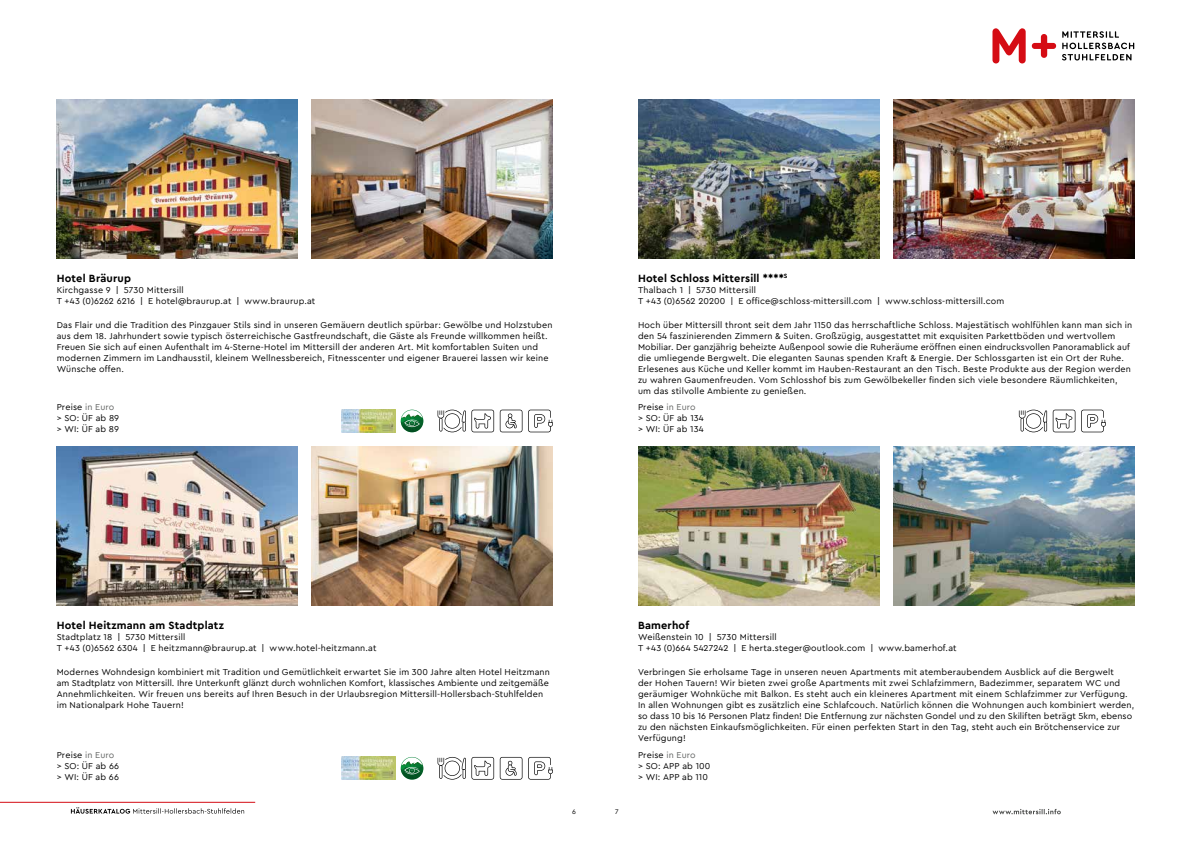
<style>
.page{position:relative;width:1191px;height:842px;background:#fff}
.page>*{position:absolute;margin:0;border:0;box-sizing:border-box;transform-origin:0 0}
.t1{font:700 11px "Cera Pro";letter-spacing:.015em;color:#000}
.t2{font:9px/11px "Cera Pro";letter-spacing:.015em;color:#000}
.t3{font:7px "Cera Pro";color:#000}
.s1{font-size:12.1px}
.s2{color:#626463}
</style>
<div class="page">
<hr style="left:0;top:802px;width:255px;height:1px;background:#d50c14">
<svg style="left:992px;top:809px;width:68px;height:5px"></svg>
<svg style="left:1062px;top:31px;width:72px;height:30px"></svg>
<svg style="left:992px;top:28px;width:64px;height:35px"></svg>
<svg style="left:71px;top:807px;width:173px;height:7px"></svg>
<svg style="left:401px;top:410px;width:23px;height:22px"></svg>
<img style="left:342px;top:410px;width:53px;height:22px">
<svg style="left:401px;top:757px;width:23px;height:23px"></svg>
<img style="left:342px;top:757px;width:53px;height:23px">
<svg style="left:1081px;top:410px;width:25px;height:22px"></svg>
<svg style="left:1019px;top:410px;width:56px;height:22px"></svg>
<svg style="left:528px;top:410px;width:25px;height:22px"></svg>
<svg style="left:500px;top:410px;width:22px;height:22px"></svg>
<svg style="left:437px;top:410px;width:57px;height:22px"></svg>
<svg style="left:528px;top:757px;width:25px;height:23px"></svg>
<svg style="left:500px;top:757px;width:22px;height:23px"></svg>
<svg style="left:437px;top:757px;width:57px;height:23px"></svg>
<img style="left:638px;top:99px;width:241px;height:160px">
<img style="left:57px;top:99px;width:241px;height:160px">
<img style="left:638px;top:446px;width:241px;height:160px">
<img style="left:57px;top:446px;width:241px;height:160px">
<img style="left:893px;top:99px;width:241px;height:160px">
<img style="left:312px;top:99px;width:241px;height:160px">
<img style="left:893px;top:446px;width:241px;height:160px">
<img style="left:312px;top:446px;width:241px;height:160px">
<p class="t1" style="left:57px;top:271px;width:76px">Hotel Bräurup</p>
<p class="t2" style="left:57px;top:284px;width:260px">Kirchgasse 9 <span class="s1">I</span> 5730 Mittersill<br>T +43 (0)6262 6216 <span class="s1">I</span> E hotel@braurup.at <span class="s1">I</span> www.braurup.at</p>
<p class="t1" style="left:638px;top:271px;width:151px">Hotel Schloss Mittersill ****<sup>S</sup></p>
<p class="t2" style="left:638px;top:284px;width:368px">Thalbach 1 <span class="s1">I</span> 5730 Mittersill<br>T +43 (0)6562 20200 <span class="s1">I</span> E office@schloss-mittersill.com <span class="s1">I</span> www.schloss-mittersill.com</p>
<p class="t2" style="left:57px;top:319px;width:497px">Das Flair und die Tradition des Pinzgauer Stils sind in unseren Gemäuern deutlich spürbar: Gewölbe und Holzstuben aus dem 18. Jahrhundert sowie typisch österreichische Gastfreundschaft, die Gäste als Freunde willkommen heißt.<br>Freuen Sie sich auf einen Aufenthalt im 4-Sterne-Hotel im Mittersill der anderen Art. Mit komfortablen Suiten und modernen Zimmern im Landhausstil, kleinem Wellnessbereich, Fitnesscenter und eigener Brauerei lassen wir keine Wünsche offen.</p>
<p class="t2" style="left:638px;top:319px;width:496px">Hoch über Mittersill thront seit dem Jahr 1150 das herrschaftliche Schloss. Majestätisch wohlfühlen kann man sich in den 54 faszinierenden Zimmern &amp; Suiten. Großzügig, ausgestattet mit exquisiten Parkettböden und wertvollem Mobiliar. Der ganzjährig beheizte Außenpool sowie die Ruheräume eröffnen einen eindrucksvollen Panoramablick auf die umliegende Bergwelt. Die eleganten Saunas spenden Kraft &amp; Energie. Der Schlossgarten ist ein Ort der Ruhe.<br>Erlesenes aus Küche und Keller kommt im Hauben-Restaurant an den Tisch. Beste Produkte aus der Region werden zu wahren Gaumenfreuden. Vom Schlosshof bis zum Gewölbekeller finden sich viele besondere Räumlichkeiten, um das stilvolle Ambiente zu genießen.</p>
<p class="t2" style="left:57px;top:401px;width:64px">Preise <span class="s2">in Euro </span>&gt; SO: ÜF ab 89 &gt; WI: ÜF ab 89</p>
<p class="t2" style="left:638px;top:401px;width:67px">Preise <span class="s2">in Euro<br></span>&gt; SO: ÜF ab 134 &gt; WI: ÜF ab 134</p>
<p class="t1" style="left:57px;top:618px;width:169px">Hotel Heitzmann am Stadtplatz</p>
<p class="t2" style="left:57px;top:631px;width:321px">Stadtplatz 18 <span class="s1">I</span> 5730 Mittersill<br>T +43 (0)6562 6304 <span class="s1">I</span> E heitzmann@braurup.at <span class="s1">I</span> www.hotel-heitzmann.at</p>
<p class="t1" style="left:638px;top:618px;width:53px">Bamerhof</p>
<p class="t2" style="left:638px;top:631px;width:320px">Weißenstein 10 <span class="s1">I</span> 5730 Mittersill<br>T +43 (0)664 5427242 <span class="s1">I</span> E herta.steger@outlook.com <span class="s1">I</span> www.bamerhof.at</p>
<p class="t2" style="left:57px;top:666px;width:495px">Modernes Wohndesign kombiniert mit Tradition und Gemütlichkeit erwartet Sie im 300 Jahre alten Hotel Heitzmann am Stadtplatz von Mittersill. Ihre Unterkunft glänzt durch wohnlichen Komfort, klassisches Ambiente und zeitgemäße Annehmlichkeiten. Wir freuen uns bereits auf Ihren Besuch in der Urlaubsregion Mittersill-Hollersbach-Stuhlfelden im Nationalpark Hohe Tauern!</p>
<p class="t2" style="left:638px;top:666px;width:498px">Verbringen Sie erholsame Tage in unseren neuen Apartments mit atemberaubendem Ausblick auf die Bergwelt<br>der Hohen Tauern! Wir bieten zwei große Apartments mit zwei Schlafzimmern, Badezimmer, separatem WC und geräumiger Wohnküche mit Balkon. Es steht auch ein kleineres Apartment mit einem Schlafzimmer zur Verfügung.<br>In allen Wohnungen gibt es zusätzlich eine Schlafcouch. Natürlich können die Wohnungen auch kombiniert werden, so dass 10 bis 16 Personen Platz finden! Die Entfernung zur nächsten Gondel und zu den Skiliften beträgt 5km, ebenso zu den nächsten Einkaufsmöglichkeiten. Für einen perfekten Start in den Tag, steht auch ein Brötchenservice zur Verfügung!</p>
<p class="t2" style="left:57px;top:749px;width:64px">Preise <span class="s2">in Euro </span>&gt; SO: ÜF ab 66 &gt; WI: ÜF ab 66</p>
<p class="t2" style="left:638px;top:749px;width:74px">Preise <span class="s2">in Euro<br></span>&gt; SO: APP ab 100 &gt; WI: APP ab 110</p>
<p class="t3" style="left:572px;top:807px;width:5px">6</p>
<p class="t3" style="left:615px;top:807px;width:5px">7</p>
</div>
